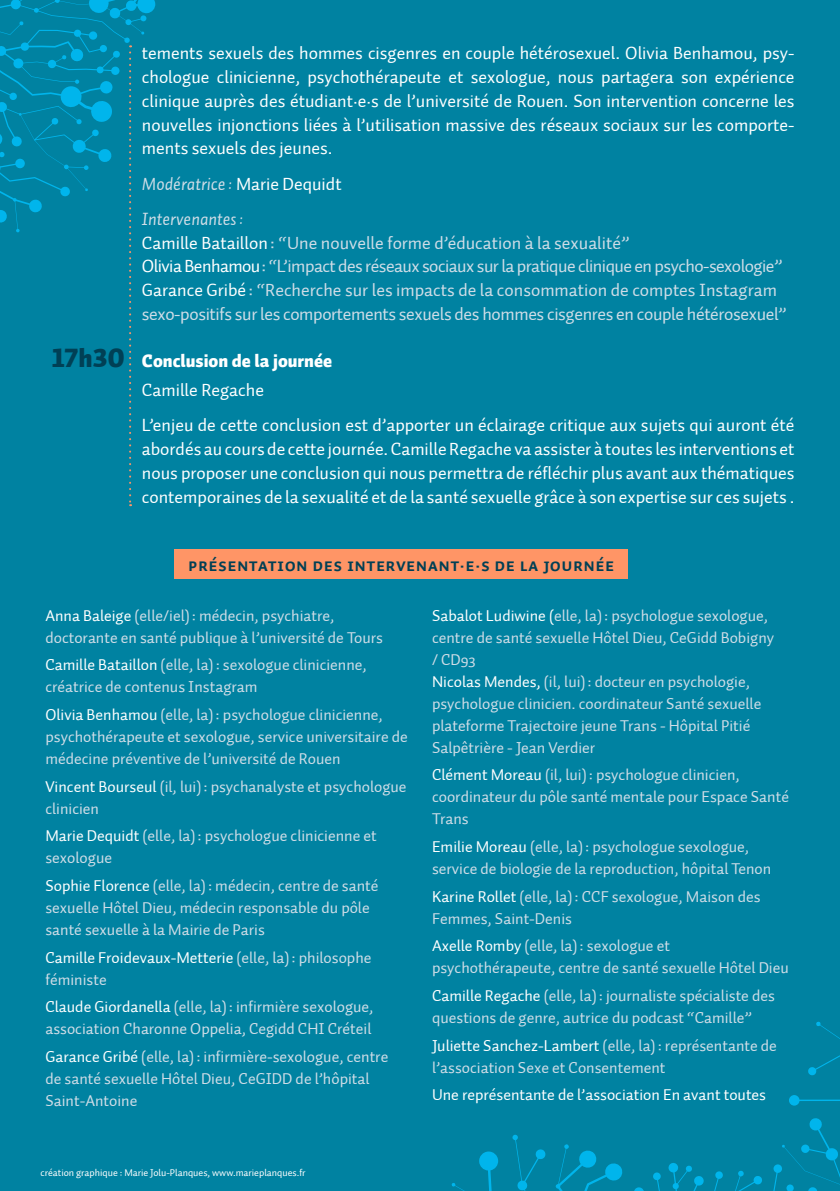
<style>
.page{position:relative;width:840px;height:1191px;background:#fff}
.page>*{position:absolute;margin:0;border:0;box-sizing:border-box;transform-origin:0 0}
.t1{font:18px/23.8px "Auto 1";color:#fff;text-align:justify}
.t2{font:18px/23.8px "Auto 1";letter-spacing:-.02em;color:#d0dde7}
.t3{font:18px "Auto 1 Bold Sm Cp";letter-spacing:.025em;color:#004055}
.t4{font:900 18px/29.4px "Auto 1";color:#fff}
.t5{font:italic 18px/35.2px "Auto 1";color:#d0dde7}
.t6{font:16px/22px "Auto 1";color:#d0dde7}
.t7{font:16px "Auto 1";color:#fff}
.t8{font:10px "Auto 1";color:#fff}
.s1{font-style:normal;color:#fff}
.s2{color:#fff}
.s3{font-family:"Auto 1 Black LF";font-weight:400;font-size:26px;color:#004055}
.s4{font-weight:400}
</style>
<div class="page">
<div style="left:0;top:0;width:839px;height:1191px;background:#0082a1"></div>
<svg style="left:0;top:0;width:156px;height:296px"></svg>
<svg style="left:451px;top:1021px;width:388px;height:170px"></svg>
<div style="left:174px;top:549px;width:453px;height:30px;background:#ff9566"></div>
<svg style="left:129px;top:45px;width:2px;height:461px"></svg>
<p class="t1" style="left:142px;top:42px;width:654px">tements sexuels des hommes cisgenres en couple hétérosexuel. Olivia Benhamou, psy&shy;chologue clinicienne, psychothérapeute et sexologue, nous partagera son expérience clinique auprès des étudiant·e·s de l’université de Rouen. Son intervention concerne les nouvelles injonctions liées à l’utilisation massive des réseaux sociaux sur les comporte&shy;ments sexuels des jeunes.</p>
<p class="t5" style="left:142px;top:166px;width:201px">Modératrice : <span class="s1">Marie Dequidt<br></span>Intervenantes:</p>
<p class="t2" style="left:142px;top:231px;width:646px"><span class="s2">Camille Bataillon</span>: “Une nouvelle forme d’éducation à la sexualité”<br><span class="s2">Olivia Benhamou</span>: “L’impact des réseaux sociaux sur la pratique clinique en psycho-sexologie” <span class="s2">Garance Gribé</span> : “Recherche sur les impacts de la consommation de comptes Instagram sexo-positifs sur les comportements sexuels des hommes cisgenres en couple hétérosexuel”</p>
<p class="t4" style="left:142px;top:346px;width:192px;text-indent:-90px"><span class="s3">17h30</span> Conclusion de la journée<br><span class="s4">Camille Regache</span></p>
<p class="t1" style="left:142px;top:413px;width:653px">L’enjeu de cette conclusion est d’apporter un éclairage critique aux sujets qui auront été abordés au cours de cette journée. Camille Regache va assister à toutes les interventions et nous proposer une conclusion qui nous permettra de réfléchir plus avant aux thématiques contemporaines de la sexualité et de la santé sexuelle grâce à son expertise sur ces sujets .</p>
<p class="t3" style="left:188px;top:554px;width:427px">Présentation des intervenant·e·s de la journée</p>
<p class="t6" style="left:45px;top:604px;width:339px"><span class="s2">Anna Baleige</span> (elle/iel): médecin, psychiatre, doctorante en santé publique à l’université de Tours</p>
<p class="t6" style="left:45px;top:654px;width:323px"><span class="s2">Camille Bataillon</span> (elle, la): sexologue clinicienne, créatrice de contenus Instagram</p>
<p class="t6" style="left:45px;top:704px;width:364px"><span class="s2">Olivia Benhamou</span> (elle, la): psychologue clinicienne, psychothérapeute et sexologue, service universitaire de médecine préventive de l’université de Rouen</p>
<p class="t6" style="left:45px;top:775px;width:362px"><span class="s2">Vincent Bourseul</span> (il, lui): psychanalyste et psychologue clinicien</p>
<p class="t6" style="left:45px;top:825px;width:333px"><span class="s2">Marie Dequidt</span> (elle, la): psychologue clinicienne et sexologue</p>
<p class="t6" style="left:45px;top:875px;width:334px"><span class="s2">Sophie Florence</span> (elle, la): médecin, centre de santé sexuelle Hôtel Dieu, médecin responsable du pôle santé sexuelle à la Mairie de Paris</p>
<p class="t6" style="left:45px;top:946px;width:327px"><span class="s2">Camille Froidevaux-Metterie</span> (elle, la): philosophe féministe</p>
<p class="t6" style="left:45px;top:996px;width:329px"><span class="s2">Claude Giordanella</span> (elle, la): infirmière sexologue, association Charonne Oppelia, Cegidd CHI Créteil</p>
<p class="t6" style="left:45px;top:1046px;width:344px"><span class="s2">Garance Gribé</span> (elle, la): infirmière-sexologue, centre de santé sexuelle Hôtel Dieu, CeGIDD de l’hôpital<br>Saint-Antoine</p>
<p class="t6" style="left:432px;top:604px;width:343px"><span class="s2">Sabalot Ludiwine (</span>elle, la): psychologue sexologue, centre de santé sexuelle Hôtel Dieu, CeGidd Bobigny / CD93<br><span class="s2">Nicolas Mendes,</span> (il, lui): docteur en psychologie, psychologue clinicien. coordinateur Santé sexuelle plateforme Trajectoire jeune Trans - Hôpital Pitié Salpêtrière - Jean Verdier</p>
<p class="t6" style="left:432px;top:764px;width:358px"><span class="s2">Clément Moreau</span> (il, lui): psychologue clinicien, coordinateur du pôle santé mentale pour Espace Santé<br>Trans</p>
<p class="t6" style="left:432px;top:835px;width:340px"><span class="s2">Emilie Moreau</span> (elle, la): psychologue sexologue, service de biologie de la reproduction, hôpital Tenon</p>
<p class="t6" style="left:432px;top:885px;width:330px"><span class="s2">Karine Rollet</span> (elle, la): CCF sexologue, Maison des<br>Femmes, Saint-Denis</p>
<p class="t6" style="left:432px;top:935px;width:358px"><span class="s2">Axelle Romby</span> (elle, la): sexologue et psychothérapeute, centre de santé sexuelle Hôtel Dieu</p>
<p class="t6" style="left:432px;top:984px;width:344px"><span class="s2">Camille Regache</span> (elle, la): journaliste spécialiste des questions de genre, autrice du podcast “Camille”</p>
<p class="t6" style="left:432px;top:1034px;width:346px"><span class="s2">Juliette Sanchez-Lambert</span> (elle, la): représentante de l’association Sexe et Consentement</p>
<p class="t7" style="left:432px;top:1085px;width:335px">Une représentante de l’association En avant toutes</p>
<p class="t8" style="left:41px;top:1166px;width:266px">création graphique : Marie Jolu-Planques, www.marieplanques.fr</p>
</div>
